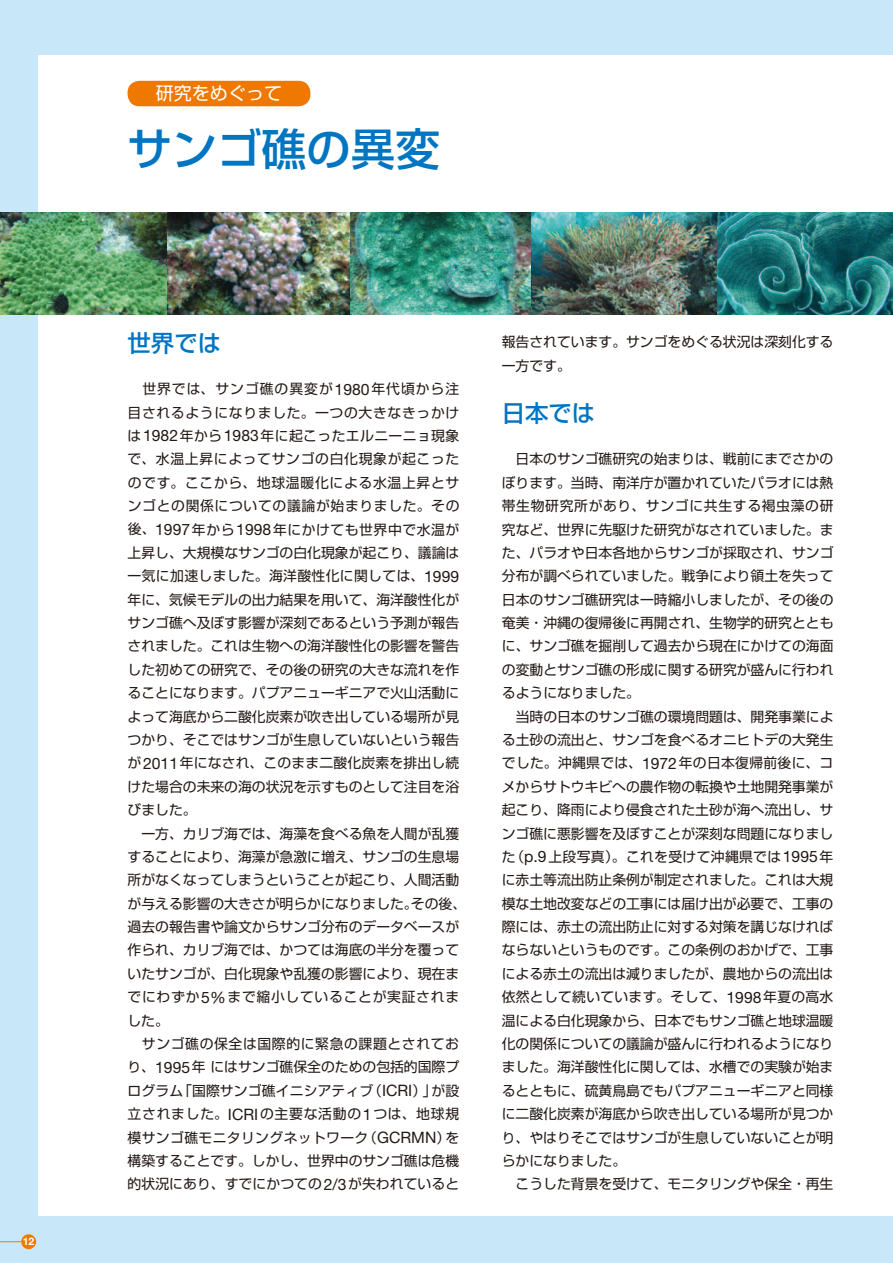
<style>
.page{position:relative;width:893px;height:1263px;background:#c8e8fa}
.page>*{position:absolute;margin:0;border:0;box-sizing:border-box;transform-origin:0 0}
.t1{font:500 44.7px "Shin Go Pro";color:#0075c2}
.t2{font:500 23.4px "Shin Go Pro";color:#0075c2}
.t3{font:18px "Shin Go Pro";color:#fff}
.t4{font:13.8px/23.4px "Shin Go Pro";color:#231916;text-align:justify}
.t5{font:700 10.5px "Helvetica Neue";color:#fff}
.s1{font-family:"Helvetica Neue";font-size:15.75px}
</style>
<div class="page">
<div style="left:38px;top:56px;width:855px;height:1160px;background:#fff"></div>
<img style="left:0;top:213px;width:714px;height:102px">
<img style="left:714px;top:213px;width:179px;height:102px">
<svg style="left:0;top:1241px;width:21px;height:1px"></svg>
<div style="left:21px;top:1234px;width:15px;height:15px;background:#ee7800;border-radius:50%"></div>
<div style="left:128px;top:81px;width:182px;height:25px;background:#ee7800;border-radius:12px"></div>
<p class="t5" style="left:23px;top:1235px;width:13px">12</p>
<h3 class="t3" style="left:156px;top:79px;width:128px">研究をめぐって</h3>
<h1 class="t1" style="left:128px;top:112px;width:314px">サンゴ礁の異変</h1>
<h2 class="t2" style="left:128px;top:323px;width:95px">世界では</h2>
<p class="t4" style="left:128px;top:376px;width:333px;text-indent:15px">世界では、サンゴ礁の異変が<span class="s1">1980</span>年代頃から注目されるようになりました。一つの大きなきっかけは<span class="s1">1982</span>年から<span class="s1">1983</span>年に起こったエルニーニョ現象で、水温上昇によってサンゴの白化現象が起こったのです。ここから、地球温暖化による水温上昇とサンゴとの関係についての議論が始まりました。その後、<span class="s1">1997</span>年から<span class="s1">1998</span>年にかけても世界中で水温が上昇し、大規模なサンゴの白化現象が起こり、議論は一気に加速しました。海洋酸性化に関しては、<span class="s1">1999</span>年に、気候モデルの出力結果を用いて、海洋酸性化がサンゴ礁へ及ぼす影響が深刻であるという予測が報告されました。これは生物への海洋酸性化の影響を警告した初めての研究で、その後の研究の大きな流れを作ることになります。パプアニューギニアで火山活動によって海底から二酸化炭素が吹き出している場所が見つかり、そこではサンゴが生息していないという報告が<span class="s1">2011</span>年になされ、このまま二酸化炭素を排出し続けた場合の未来の海の状況を示すものとして注目を浴びました。</p>
<p class="t4" style="left:127px;top:820px;width:340px;text-align:left;text-indent:14px">一方、カリブ海では、海藻を食べる魚を人間が乱獲することにより、海藻が急激に増え、サンゴの生息場所がなくなってしまうということが起こり、人間活動が与える影響の大きさが明らかになりました。その後、過去の報告書や論文からサンゴ分布のデータベースが作られ、カリブ海では、かつては海底の半分を覆っていたサンゴが、白化現象や乱獲の影響により、現在までにわずか<span class="s1">5%</span>まで縮小していることが実証されました。</p>
<p class="t4" style="left:127px;top:1030px;width:333px;text-indent:15px">サンゴ礁の保全は国際的に緊急の課題とされており、<span class="s1">1995</span>年にはサンゴ礁保全のための包括的国際プログラム「国際サンゴ礁イニシアティブ（<span class="s1">ICRI</span>）」が設立されました。<span class="s1">ICRI</span>の主要な活動の<span class="s1">1</span>つは、地球規模サンゴ礁モニタリングネットワーク（<span class="s1">GCRMN</span>）を構築することです。しかし、世界中のサンゴ礁は危機的状況にあり、すでにかつての<span class="s1">2/3</span>が失われていると</p>
<p class="t4" style="left:502px;top:329px;width:333px">報告されています。サンゴをめぐる状況は深刻化する一方です。</p>
<h2 class="t2" style="left:502px;top:394px;width:95px">日本では</h2>
<p class="t4" style="left:502px;top:446px;width:333px;text-indent:14px">日本のサンゴ礁研究の始まりは、戦前にまでさかのぼります。当時、南洋庁が置かれていたパラオには熱帯生物研究所があり、サンゴに共生する褐虫藻の研究など、世界に先駆けた研究がなされていました。また、パラオや日本各地からサンゴが採取され、サンゴ分布が調べられていました。戦争により領土を失って日本のサンゴ礁研究は一時縮小しましたが、その後の奄美・沖縄の復帰後に再開され、生物学的研究とともに、サンゴ礁を掘削して過去から現在にかけての海面の変動とサンゴ礁の形成に関する研究が盛んに行われるようになりました。</p>
<p class="t4" style="left:502px;top:703px;width:333px;text-indent:14px">当時の日本のサンゴ礁の環境問題は、開発事業による土砂の流出と、サンゴを食べるオニヒトデの大発生でした。沖縄県では、<span class="s1">1972</span>年の日本復帰前後に、コメからサトウキビへの農作物の転換や土地開発事業が起こり、降雨により侵食された土砂が海へ流出し、サンゴ礁に悪影響を及ぼすことが深刻な問題になりました（<span class="s1">p.9</span>上段写真）。これを受けて沖縄県では<span class="s1">1995</span>年に赤土等流出防止条例が制定されました。これは大規模な土地改変などの工事には届け出が必要で、工事の際には、赤土の流出防止に対する対策を講じなければならないというものです。この条例のおかげで、工事による赤土の流出は減りましたが、農地からの流出は依然として続いています。そして、<span class="s1">1998</span>年夏の高水温による白化現象から、日本でもサンゴ礁と地球温暖化の関係についての議論が盛んに行われるようになりました。海洋酸性化に関しては、水槽での実験が始まるとともに、硫黄鳥島でもパプアニューギニアと同様に二酸化炭素が海底から吹き出している場所が見つかり、やはりそこではサンゴが生息していないことが明らかになりました。</p>
<p class="t4" style="left:516px;top:1171px;width:319px">こうした背景を受けて、モニタリングや保全・再生</p>
</div>
